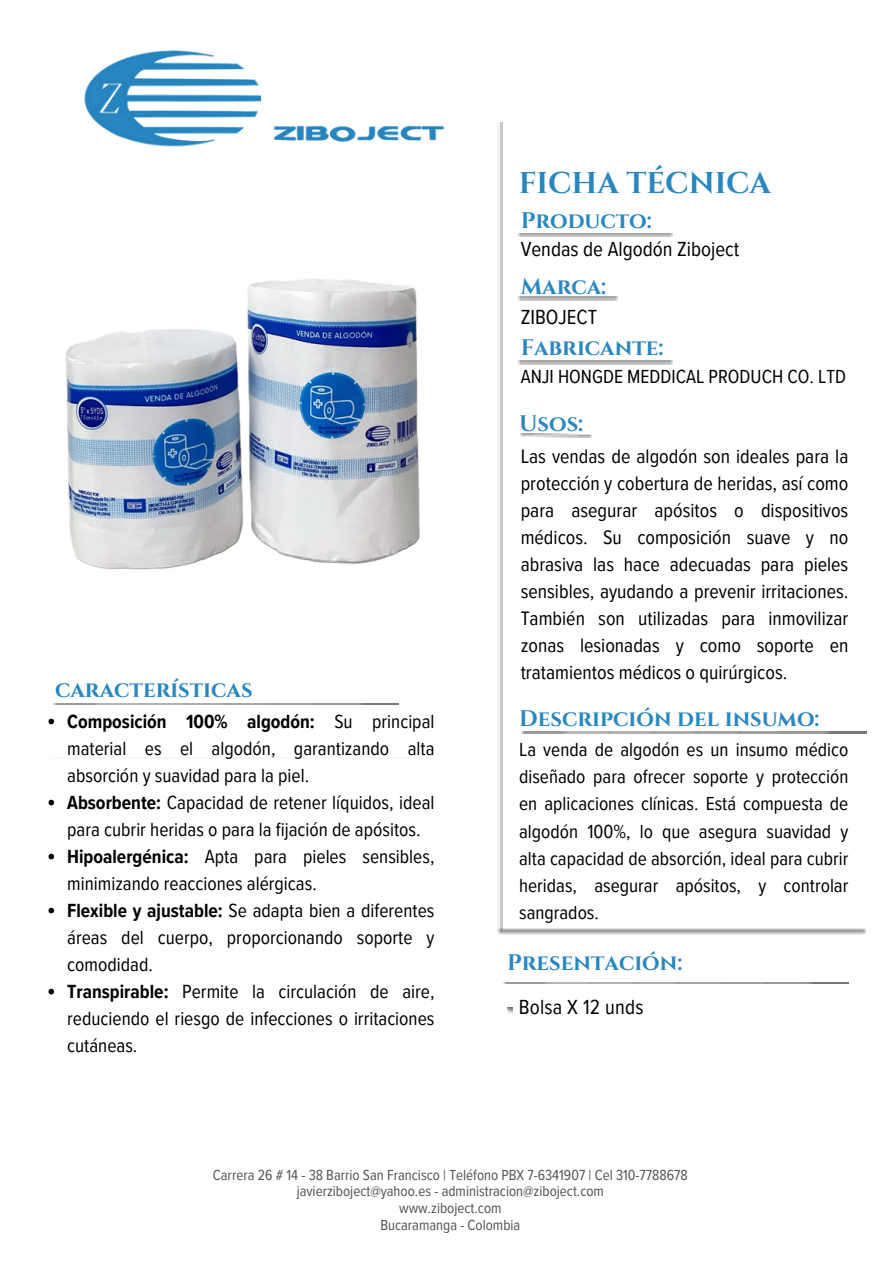
<style>
.page{position:relative;width:894px;height:1264px;background:#fff}
.page>*{position:absolute;margin:0;border:0;box-sizing:border-box;transform-origin:0 0}
.t1{font:700 30px "Cinzel";color:#2887bf}
.t2{font:700 22.5px "Cinzel";color:#2887bf}
.t3{font:21px "Proxima Nova Cond";color:#000}
.t4{font:20.1px/27px "Proxima Nova Cond";color:#000;text-align:justify}
.t5{font:19.65px/27px "Proxima Nova Cond";color:#000;text-align:justify}
.t6{font:19.5px/27px "Proxima Nova Cond";color:#000;text-align:justify}
.t7{font:15px/16.8px "Proxima Nova Cond";color:#545454;text-align:center}
.s1{font-weight:700}
</style>
<div class="page">
<img style="left:503px;top:982px;width:345px;height:1px">
<img style="left:497px;top:122px;width:5px;height:806px">
<img style="left:518px;top:233px;width:154px;height:3px">
<img style="left:518px;top:297px;width:98px;height:3px">
<img style="left:518px;top:361px;width:154px;height:3px">
<img style="left:519px;top:433px;width:72px;height:5px">
<img style="left:497px;top:928px;width:368px;height:6px">
<img style="left:84px;top:50px;width:360px;height:97px">
<svg style="left:507px;top:1007px;width:5px;height:6px"></svg>
<img style="left:521px;top:732px;width:345px;height:1px">
<img style="left:53px;top:703px;width:345px;height:1px">
<img style="left:65px;top:278px;width:355px;height:292px">
<svg style="left:48px;top:718px;width:6px;height:6px"></svg>
<svg style="left:48px;top:799px;width:6px;height:6px"></svg>
<svg style="left:48px;top:853px;width:6px;height:6px"></svg>
<svg style="left:48px;top:907px;width:6px;height:6px"></svg>
<svg style="left:48px;top:988px;width:6px;height:6px"></svg>
<p class="t1" style="left:518px;top:164px;width:254px">FICHA TÉCNICA</p>
<p class="t2" style="left:520px;top:206px;width:132px">Producto:</p>
<p class="t3" style="left:520px;top:237px;width:220px">Vendas de Algodón Ziboject</p>
<p class="t2" style="left:520px;top:272px;width:87px">Marca:</p>
<p class="t3" style="left:520px;top:305px;width:78px">ZIBOJECT</p>
<p class="t2" style="left:520px;top:333px;width:144px">Fabricante:</p>
<p class="t6" style="left:520px;top:363px;width:327px">ANJI HONGDE MEDDICAL PRODUCH CO. LTD</p>
<p class="t2" style="left:55px;top:675px;width:199px">características</p>
<p class="t5" style="left:67px;top:708px;width:369px"><span class="s1">Composición 100% algodón:</span> Su principal material es el algodón, garantizando alta absorción y suavidad para la piel.</p>
<h1 class="t5" style="left:67px;top:789px;width:369px"><span class="s1">Absorbente:</span> Capacidad de retener líquidos, ideal para cubrir heridas o para la fijación de apósitos.</h1>
<h3 class="t5" style="left:67px;top:843px;width:369px"><span class="s1">Hipoalergénica:</span> Apta para pieles sensibles, minimizando reacciones alérgicas.</h3>
<p class="t5" style="left:67px;top:897px;width:369px"><span class="s1">Flexible y ajustable:</span> Se adapta bien a diferentes áreas del cuerpo, proporcionando soporte y comodidad.</p>
<h4 class="t5" style="left:67px;top:978px;width:369px"><span class="s1">Transpirable:</span> Permite la circulación de aire, reduciendo el riesgo de infecciones o irritaciones cutáneas.</h4>
<p class="t2" style="left:519px;top:409px;width:65px">Usos:</p>
<p class="t4" style="left:520px;top:443px;width:329px">Las vendas de algodón son ideales para la protección y cobertura de heridas, así como para asegurar apósitos o dispositivos médicos. Su composición suave y no abrasiva las hace adecuadas para pieles sensibles, ayudando a prevenir irritaciones.<br>También son utilizadas para inmovilizar zonas lesionadas y como soporte en tratamientos médicos o quirúrgicos.</p>
<h2 class="t2" style="left:519px;top:704px;width:302px">Descripción del insumo:</h2>
<p class="t6" style="left:519px;top:736px;width:331px">La venda de algodón es un insumo médico diseñado para ofrecer soporte y protección en aplicaciones clínicas. Está compuesta de algodón 100%, lo que asegura suavidad y alta capacidad de absorción, ideal para cubrir heridas, asegurar apósitos, y controlar sangrados.</p>
<p class="t2" style="left:507px;top:948px;width:177px">Presentación:</p>
<p class="t3" style="left:518px;top:994px;width:126px">Bolsa X 12 unds</p>
<p class="t7" style="left:213px;top:1166px;width:476px">Carrera 26 # 14 - 38 Barrio San Francisco | Teléfono PBX 7-6341907 | Cel 310-7788678 javierziboject@yahoo.es - administracion@ziboject.com<br>www.ziboject.com<br>Bucaramanga - Colombia</p>
</div>
